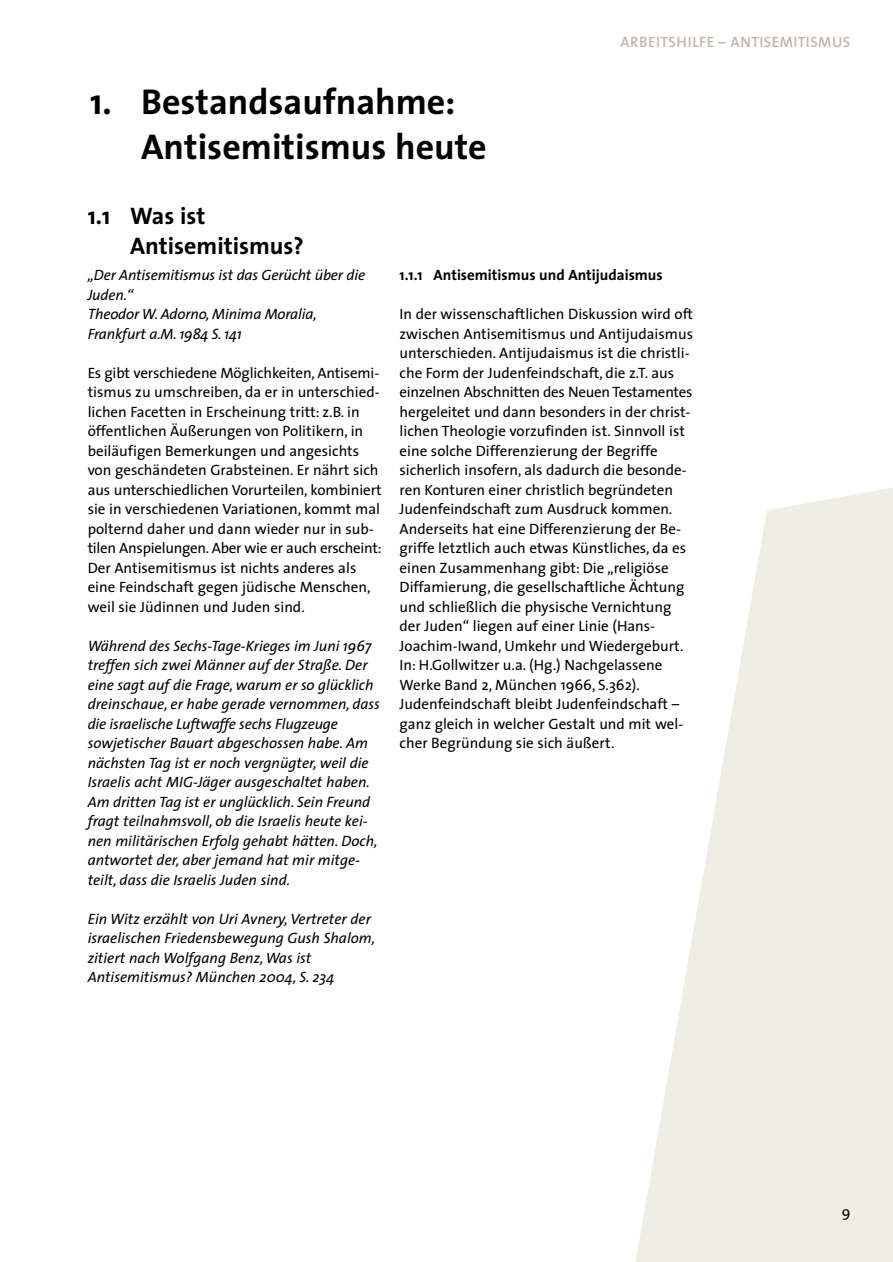
<style>
.page{position:relative;width:893px;height:1262px;background:#fff}
.page>*{position:absolute;margin:0;border:0;box-sizing:border-box;transform-origin:0 0}
.t1{font:700 36px/45px "The Sans";color:#000}
.t2{font:700 24px/30px "The Sans";color:#000}
.t3{font:15px/19.5px "The Sans";color:#000}
.t4{font:italic 15px/19.5px "The Sans";color:#000}
.t5{font:700 15px "The Sans";color:#000}
.t6{font:600 15px "The Sans";letter-spacing:.03em;color:#beb6ad}
</style>
<div class="page">
<svg style="left:636px;top:488px;width:256px;height:773px;fill:#efeee4"></svg>
<h1 class="t1" style="left:141px;top:78px;width:347px;text-indent:-51px">1. Bestandsaufnahme:<br>Antisemitismus heute</h1>
<p class="t6" style="left:620px;top:29px;width:231px">ARBEITSHILFE – ANTISEMITISMUS</p>
<h2 class="t2" style="left:130px;top:200px;width:175px;text-indent:-42px">1.1 Was ist<br>Antisemitismus?</h2>
<p class="t4" style="left:88px;top:265px;width:279px">„Der Antisemitismus ist das Gerücht über die<br>Juden.“<br>Theodor W. Adorno, Minima Moralia,<br>Frankfurt a.M. 1984 S. 141</p>
<p class="t3" style="left:88px;top:362px;width:295px">Es gibt verschiedene Möglichkeiten, Antisemi&shy;tismus zu umschreiben, da er in unterschied&shy;lichen Facetten in Erscheinung tritt: z.B. in öffentlichen Äußerungen von Politikern, in beiläufigen Bemerkungen und angesichts von geschändeten Grabsteinen. Er nährt sich aus unterschiedlichen Vorurteilen, kombiniert sie in verschiedenen Variationen, kommt mal polternd daher und dann wieder nur in sub&shy;tilen Anspielungen. Aber wie er auch erscheint:<br>Der Antisemitismus ist nichts anderes als eine Feindschaft gegen jüdische Menschen, weil sie Jüdinnen und Juden sind.</p>
<p class="t4" style="left:88px;top:635px;width:293px">Während des Sechs-Tage-Krieges im Juni 1967 treffen sich zwei Männer auf der Straße. Der eine sagt auf die Frage, warum er so glücklich dreinschaue, er habe gerade vernommen, dass die israelische Luftwaffe sechs Flugzeuge sowjetischer Bauart abgeschossen habe. Am nächsten Tag ist er noch vergnügter, weil die Israelis acht MIG-Jäger ausgeschaltet haben.<br>Am dritten Tag ist er unglücklich. Sein Freund fragt teilnahmsvoll, ob die Israelis heute kei&shy;nen militärischen Erfolg gehabt hätten. Doch, antwortet der, aber jemand hat mir mitge&shy;teilt, dass die Israelis Juden sind.</p>
<p class="t4" style="left:88px;top:908px;width:289px">Ein Witz erzählt von Uri Avnery, Vertreter der israelischen Friedensbewegung Gush Shalom, zitiert nach Wolfgang Benz, Was ist Antisemitismus? München 2004, S. 234</p>
<p class="t5" style="left:399px;top:262px;width:265px">1.1.1 Antisemitismus und Antijudaismus</p>
<p class="t3" style="left:399px;top:304px;width:295px">In der wissenschaftlichen Diskussion wird oft zwischen Antisemitismus und Antijudaismus unterschieden. Antijudaismus ist die christli&shy;che Form der Judenfeindschaft, die z.T. aus einzelnen Abschnitten des Neuen Testamentes hergeleitet und dann besonders in der christ&shy;lichen Theologie vorzufinden ist. Sinnvoll ist eine solche Differenzierung der Begriffe sicherlich insofern, als dadurch die besonde&shy;ren Konturen einer christlich begründeten Judenfeindschaft zum Ausdruck kommen.<br>Anderseits hat eine Differenzierung der Be&shy;griffe letztlich auch etwas Künstliches, da es einen Zusammenhang gibt: Die „religiöse Diffamierung, die gesellschaftliche Ächtung und schließlich die physische Vernichtung der Juden“ liegen auf einer Linie (Hans-Joachim-Iwand, Umkehr und Wiedergeburt.<br>In: H.Gollwitzer u.a. (Hg.) Nachgelassene Werke Band 2, München 1966, S.362).<br>Judenfeindschaft bleibt Judenfeindschaft – ganz gleich in welcher Gestalt und mit wel&shy;cher Begründung sie sich äußert.</p>
<p class="t3" style="left:841px;top:1201px;width:10px">9</p>
</div>
